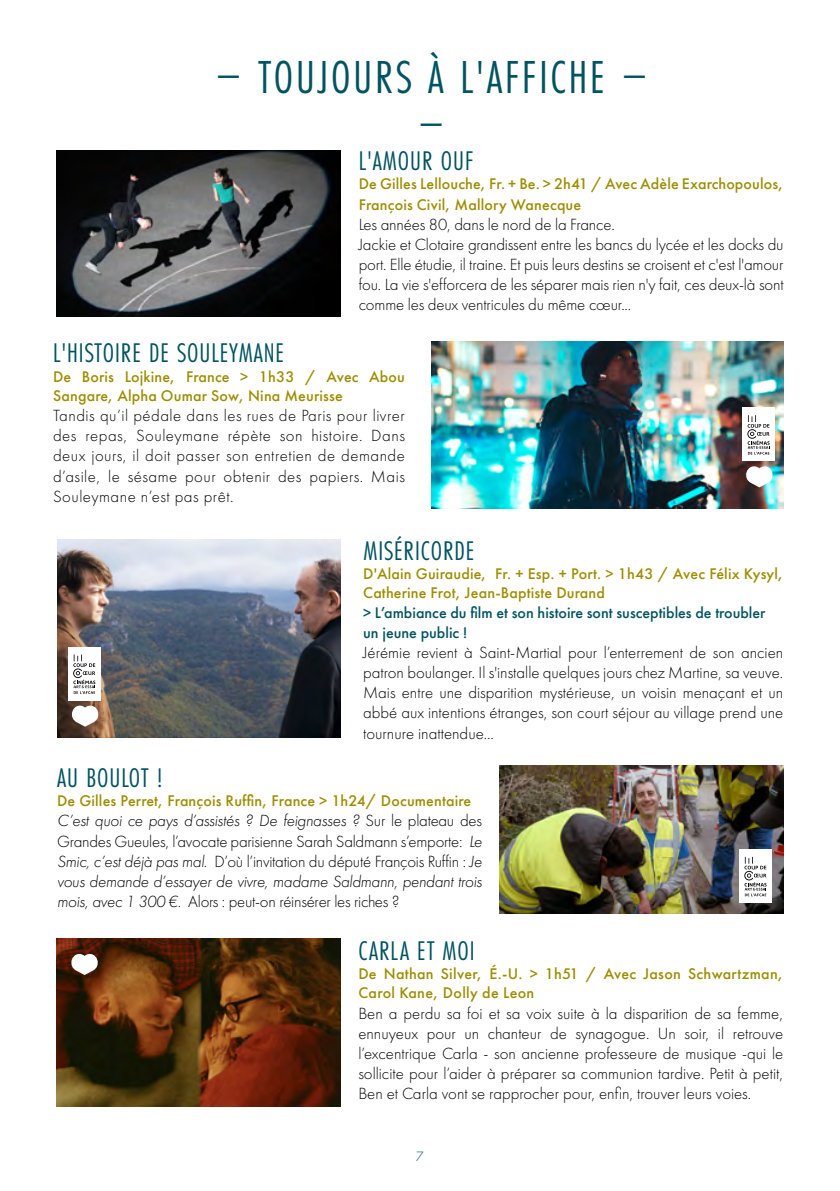
<style>
.page{position:relative;width:840px;height:1191px;background:#fff}
.page>*{position:absolute;margin:0;border:0;box-sizing:border-box;transform-origin:0 0}
.t1{font:48px/48px "Futura PT Cond";letter-spacing:.06em;color:#005361;text-align:center}
.t2{font:28px "Futura PT Cond";letter-spacing:.035em;color:#005361}
.t3{font:300 16.8px/20.2px "Futura PT";letter-spacing:-.01em;color:#000;text-align:justify}
.t4{font:500 16px/19.2px "Futura PT";letter-spacing:.01em;color:#9d8d00}
.t5{font:500 16px/20.2px "Futura PT";color:#005361}
.t6{font:300 14px "Futura PT";color:#005361}
.s1{font-style:italic}
</style>
<div class="page">
<img style="left:56px;top:150px;width:284px;height:166px">
<img style="left:431px;top:341px;width:351px;height:167px">
<div style="left:742px;top:408px;width:32px;height:53px;background:#fff"></div>
<svg style="left:747px;top:415px;width:22px;height:39px"></svg>
<svg style="left:744px;top:465px;width:29px;height:22px"></svg>
<img style="left:57px;top:540px;width:283px;height:197px">
<div style="left:68px;top:647px;width:33px;height:53px;background:#fff"></div>
<svg style="left:73px;top:654px;width:22px;height:40px"></svg>
<svg style="left:71px;top:705px;width:28px;height:21px"></svg>
<img style="left:499px;top:765px;width:284px;height:148px">
<div style="left:738px;top:849px;width:33px;height:54px;background:#fff"></div>
<svg style="left:744px;top:856px;width:22px;height:40px"></svg>
<img style="left:57px;top:938px;width:283px;height:168px">
<svg style="left:70px;top:953px;width:29px;height:22px"></svg>
<h1 class="t1" style="left:214px;top:53px;width:435px">– TOUJOURS À L'AFFICHE – –</h1>
<h2 class="t2" style="left:358px;top:145px;width:116px">L'AMOUR OUF</h2>
<p class="t4" style="left:358px;top:174px;width:426px;line-height:20.2px">De Gilles Lellouche, Fr. + Be. &gt; 2h41 / Avec Adèle Exarchopoulos,<br>François Civil, Mallory Wanecque</p>
<p class="t3" style="left:358px;top:214px;width:426px;text-align:left">Les années 80, dans le nord de la France.<br>Jackie et Clotaire grandissent entre les bancs du lycée et les docks du port. Elle étudie, il traine. Et puis leurs destins se croisent et c'est l'amour fou. La vie s'efforcera de les séparer mais rien n'y fait, ces deux-là sont comme les deux ventricules du même cœur...</p>
<h2 class="t2" style="left:53px;top:337px;width:232px">L'HISTOIRE DE SOULEYMANE</h2>
<p class="t4" style="left:53px;top:367px;width:353px">De Boris Lojkine, France &gt; 1h33 / Avec Abou<br>Sangare, Alpha Oumar Sow, Nina Meurisse</p>
<p class="t3" style="left:53px;top:405px;width:353px">Tandis qu’il pédale dans les rues de Paris pour livrer des repas, Souleymane répète son histoire. Dans deux jours, il doit passer son entretien de demande d’asile, le sésame pour obtenir des papiers. Mais Souleymane n’est pas prêt.</p>
<h2 class="t2" style="left:363px;top:534px;width:112px">MISÉRICORDE</h2>
<p class="t4" style="left:363px;top:564px;width:421px">D'Alain Guiraudie, Fr. + Esp. + Port. &gt; 1h43 / Avec Félix Kysyl,<br>Catherine Frot, Jean-Baptiste Durand</p>
<p class="t5" style="left:363px;top:602px;width:403px">&gt; L’ambiance du film et son histoire sont susceptibles de troubler un jeune public !</p>
<p class="t3" style="left:363px;top:642px;width:421px">Jérémie revient à Saint-Martial pour l’enterrement de son ancien patron boulanger. Il s'installe quelques jours chez Martine, sa veuve.<br>Mais entre une disparition mystérieuse, un voisin menaçant et un abbé aux intentions étranges, son court séjour au village prend une tournure inattendue...</p>
<h2 class="t2" style="left:57px;top:761px;width:107px">AU BOULOT !</h2>
<p class="t4" style="left:57px;top:791px;width:415px">De Gilles Perret, François Ruffin, France &gt; 1h24/ Documentaire</p>
<p class="t3" style="left:57px;top:811px;width:426px"><span class="s1">C’est quoi ce pays d’assistés ? De feignasses ?</span> Sur le plateau des Grandes Gueules, l’avocate parisienne Sarah Saldmann s’emporte: <span class="s1">Le Smic, c’est déjà pas mal</span>. D’où l’invitation du député François Ruffin : <span class="s1">Je vous demande d’essayer de vivre, madame Saldmann, pendant trois mois, avec 1 300 €</span>. Alors : peut-on réinsérer les riches ?</p>
<h2 class="t2" style="left:358px;top:934px;width:118px">CARLA ET MOI</h2>
<p class="t4" style="left:358px;top:964px;width:426px">De Nathan Silver, É.-U. &gt; 1h51 / Avec Jason Schwartzman,<br>Carol Kane, Dolly de Leon</p>
<p class="t3" style="left:358px;top:1003px;width:426px">Ben a perdu sa foi et sa voix suite à la disparition de sa femme, ennuyeux pour un chanteur de synagogue. Un soir, il retrouve l’excentrique Carla - son ancienne professeure de musique -qui le sollicite pour l’aider à préparer sa communion tardive. Petit à petit, Ben et Carla vont se rapprocher pour, enfin, trouver leurs voies.</p>
<p class="t6" style="left:416px;top:1148px;width:9px">7</p>
</div>
